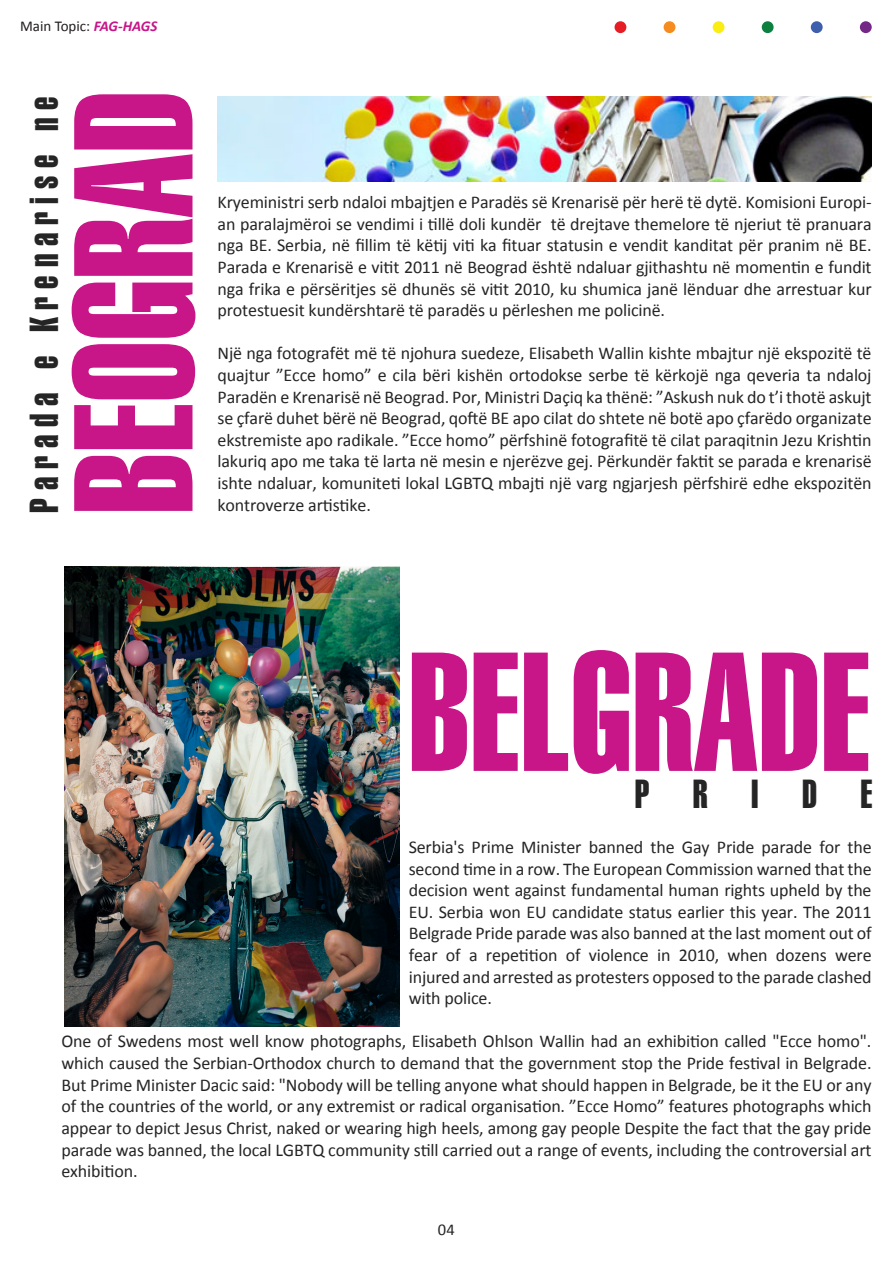
<style>
.page{position:relative;width:893px;height:1263px;background:#fff}
.page>*{position:absolute;margin:0;border:0;box-sizing:border-box;transform-origin:0 0}
.t1{font:164.25px "Swiss 911 BT Extra Compressed";color:#c81689}
.t2{font:39.45px "Swiss 911 BT Extra Compressed";letter-spacing:.2em;color:#262526}
.t3{font:18px/21.6px "Calibri";letter-spacing:-.01em;color:#262526;text-align:justify}
.t4{font:16.5px "Calibri";color:#262526}
.t5{font:15px "Calibri";color:#231f20}
.s1{font-weight:700;font-style:italic;color:#c71688}
</style>
<div class="page">
<img style="left:218px;top:96px;width:654px;height:86px">
<img style="left:64px;top:566px;width:336px;height:460px">
<div style="left:615px;top:21px;width:11px;height:12px;background:#e51e25;border-radius:50%"></div>
<div style="left:664px;top:21px;width:11px;height:12px;background:#f68c1f;border-radius:50%"></div>
<div style="left:713px;top:21px;width:11px;height:12px;background:#f9ed14;border-radius:50%"></div>
<div style="left:762px;top:21px;width:12px;height:12px;background:#0d803f;border-radius:50%"></div>
<div style="left:811px;top:21px;width:12px;height:12px;background:#3e5fab;border-radius:50%"></div>
<div style="left:860px;top:21px;width:12px;height:12px;background:#732985;border-radius:50%"></div>
<p class="t5" style="left:20px;top:16px;width:139px">Main Topic: <span class="s1">FAG-HAGS</span></p>
<p class="t2" style="left:22px;top:513px;width:418px;rotate:-90deg">Parada e Krenarise ne</p>
<p class="t1" style="left:42px;top:515px;width:425px;rotate:-90deg">BEOGRAD</p>
<p class="t3" style="left:218px;top:191px;width:656px">Kryeministri serb ndaloi mbajtjen e Paradës së Krenarisë për herë të dytë. Komisioni Europi&shy;an paralajmëroi se vendimi i tillë doli kundër të drejtave themelore të njeriut të pranuara nga BE. Serbia, në fillim të këtij viti ka fituar statusin e vendit kanditat për pranim në BE.<br>Parada e Krenarisë e vitit 2011 në Beograd është ndaluar gjithashtu në momentin e fundit nga frika e përsëritjes së dhunës së vitit 2010, ku shumica janë lënduar dhe arrestuar kur protestuesit kundërshtarë të paradës u përleshen me policinë.</p>
<p class="t3" style="left:218px;top:343px;width:656px">Një nga fotografët më të njohura suedeze, Elisabeth Wallin kishte mbajtur një ekspozitë të quajtur ”Ecce homo” e cila bëri kishën ortodokse serbe të kërkojë nga qeveria ta ndaloj Paradën e Krenarisë në Beograd. Por, Ministri Daçiq ka thënë: ”Askush nuk do t’i thotë askujt se çfarë duhet bërë në Beograd, qoftë BE apo cilat do shtete në botë apo çfarëdo organizate ekstremiste apo radikale. ”Ecce homo” përfshinë fotografitë të cilat paraqitnin Jezu Krishtin lakuriq apo me taka të larta në mesin e njerëzve gej. Përkundër faktit se parada e krenarisë ishte ndaluar, komuniteti lokal LGBTQ mbajti një varg ngjarjesh përfshirë edhe ekspozitën kontroverze artistike.</p>
<p class="t1" style="left:408px;top:620px;width:464px">BELGRADE</p>
<p class="t2" style="left:635px;top:772px;width:239px">PRIDE</p>
<p class="t3" style="left:409px;top:836px;width:464px">Serbia's Prime Minister banned the Gay Pride parade for the second time in a row. The European Commission warned that the decision went against fundamental human rights upheld by the EU. Serbia won EU candidate status earlier this year. The 2011<br>Belgrade Pride parade was also banned at the last moment out of fear of a repetition of violence in 2010, when dozens were injured and arrested as protesters opposed to the parade clashed with police.</p>
<p class="t3" style="left:62px;top:1031px;width:812px">One of Swedens most well know photographs, Elisabeth Ohlson Wallin had an exhibition called "Ecce homo". which caused the Serbian-Orthodox church to demand that the government stop the Pride festival in Belgrade.<br>But Prime Minister Dacic said: "Nobody will be telling anyone what should happen in Belgrade, be it the EU or any of the countries of the world, or any extremist or radical organisation. ”Ecce Homo” features photographs which appear to depict Jesus Christ, naked or wearing high heels, among gay people Despite the fact that the gay pride parade was banned, the local LGBTQ community still carried out a range of events, including the controversial art exhibition.</p>
<p class="t4" style="left:438px;top:1219px;width:18px">04</p>
</div>
